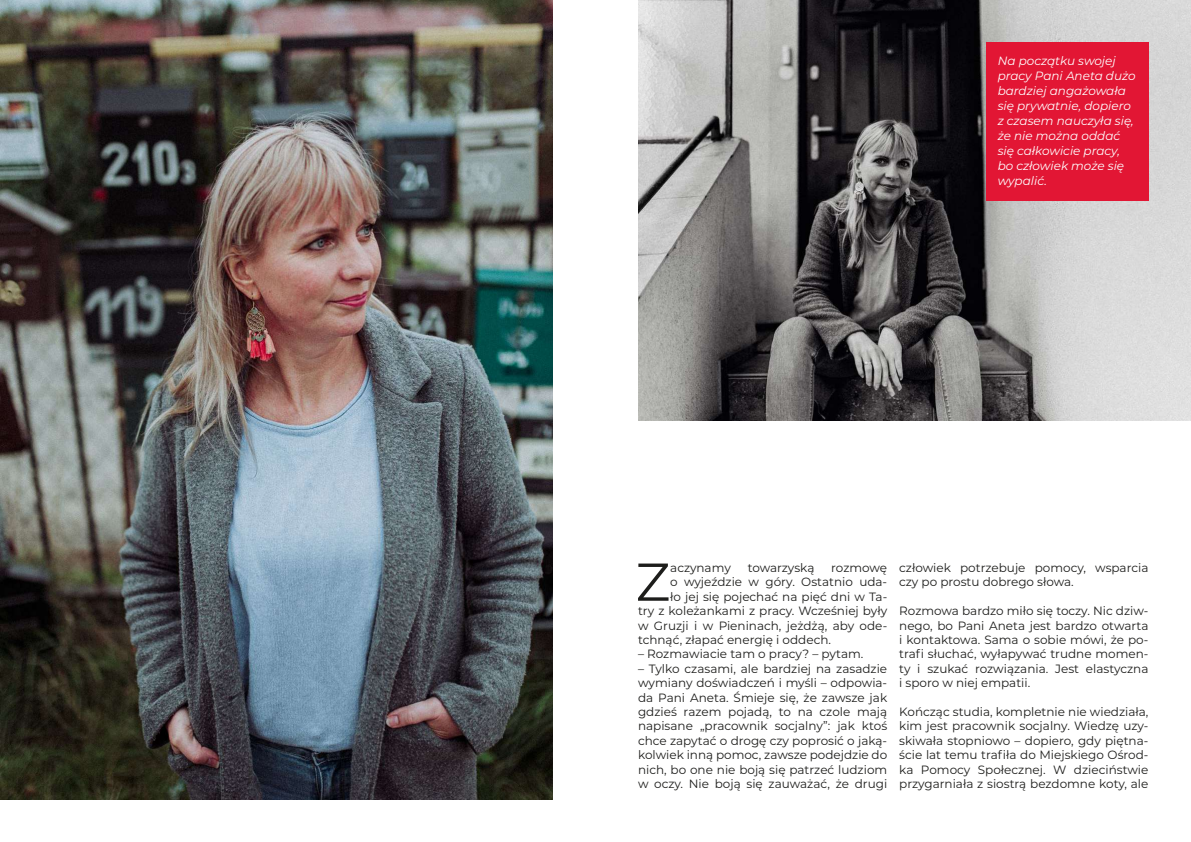
<style>
.page{position:relative;width:1191px;height:842px;background:#fff}
.page>*{position:absolute;margin:0;border:0;box-sizing:border-box;transform-origin:0 0}
.t1{font:53.1px "Montserrat";color:#1d1d1b}
.t2{font:12px/14.4px "Montserrat";color:#1d1d1b;text-align:justify}
.t3{font:italic 12px/15px "Montserrat";color:#fff}
</style>
<div class="page">
<img style="left:0;top:0;width:553px;height:799px">
<img style="left:638px;top:0;width:553px;height:420px">
<div style="left:986px;top:43px;width:162px;height:158px;background:#e21634"></div>
<p class="t3" style="left:997px;top:53px;width:140px">Na początku swojej pracy Pani Aneta dużo bardziej angażowała się prywatnie, dopiero z czasem nauczyła się, że nie można oddać się całkowicie pracy, bo człowiek może się wypalić.</p>
<h1 class="t1" style="left:635px;top:545px;width:36px">Z</h1>
<p class="t2" style="left:670px;top:560px;width:62px">aczynamy</p>
<p class="t2" style="left:747px;top:560px;width:68px">towarzyską</p>
<p class="t2" style="left:831px;top:560px;width:57px">rozmowę</p>
<p class="t2" style="left:670px;top:574px;width:218px">o wyjeździe w góry. Ostatnio uda-</p>
<p class="t2" style="left:670px;top:589px;width:218px">ło jej się pojechać na pięć dni w Ta-</p>
<p class="t2" style="left:638px;top:603px;width:251px">try z koleżankami z pracy. Wcześniej były</p>
<p class="t2" style="left:638px;top:618px;width:251px">w Gruzji i w Pieninach, jeżdżą, aby ode-</p>
<p class="t2" style="left:638px;top:632px;width:194px">tchnąć, złapać energię i oddech.</p>
<p class="t2" style="left:638px;top:646px;width:227px">– Rozmawiacie tam o pracy? – pytam.</p>
<p class="t2" style="left:638px;top:661px;width:251px">– Tylko czasami, ale bardziej na zasadzie wymiany doświadczeń i myśli – odpowia&shy;da Pani Aneta. Śmieje się, że zawsze jak gdzieś razem pojadą, to na czole mają napisane „pracownik socjalny”: jak ktoś chce zapytać o drogę czy poprosić o jaką&shy;kolwiek inną pomoc, zawsze podejdzie do nich, bo one nie boją się patrzeć ludziom w oczy. Nie boją się zauważać, że drugi</p>
<p class="t2" style="left:899px;top:560px;width:251px">człowiek potrzebuje pomocy, wsparcia czy po prostu dobrego słowa.</p>
<p class="t2" style="left:899px;top:603px;width:251px">Rozmowa bardzo miło się toczy. Nic dziw&shy;nego, bo Pani Aneta jest bardzo otwarta i kontaktowa. Sama o sobie mówi, że po&shy;trafi słuchać, wyłapywać trudne momen&shy;ty i szukać rozwiązania. Jest elastyczna i sporo w niej empatii.</p>
<p class="t2" style="left:899px;top:704px;width:251px">Kończąc studia, kompletnie nie wiedziała, kim jest pracownik socjalny. Wiedzę uzy&shy;skiwała stopniowo – dopiero, gdy piętna&shy;ście lat temu trafiła do Miejskiego Ośrod&shy;ka Pomocy Społecznej. W dzieciństwie przygarniała z siostrą bezdomne koty, ale</p>
</div>
